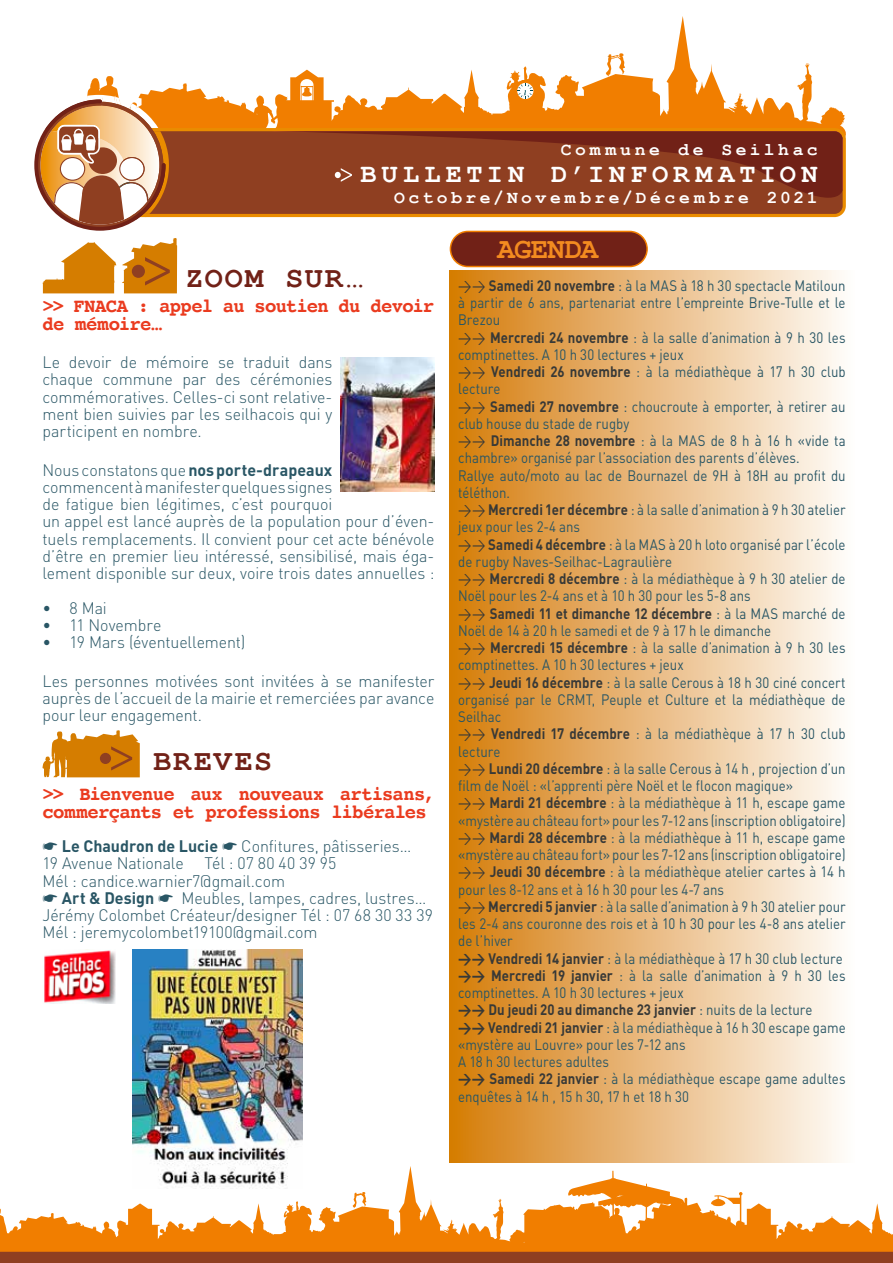
<style>
.page{position:relative;width:893px;height:1263px;background:#fff}
.page>*{position:absolute;margin:0;border:0;box-sizing:border-box;transform-origin:0 0}
.t1{font:700 30px "Courier New";letter-spacing:.065em;color:#712117}
.t2{font:700 30px "Courier New";letter-spacing:-.025em;color:#f38b20}
.t3{font:700 27px "Courier New";letter-spacing:.185em;color:#fff}
.t4{font:700 19.5px/18px "Courier";letter-spacing:-.04em;color:#ea3b1f}
.t5{font:700 18px "Courier New";letter-spacing:.195em;color:#fff}
.t6{font:300 16.5px/17.2px "DIN";letter-spacing:-.005em;color:#295665}
.t7{font:15px/17.2px "DIN";color:#295665;scale:.88 1}
.s1{font-weight:700}
.s2{color:#383937}
.s3{font-weight:700;color:#383937}
</style>
<div class="page">
<div style="left:0;top:1248px;width:893px;height:15px;background:#8f3f21"></div>
<svg style="left:0;top:1166px;width:893px;height:86px"></svg>
<svg style="left:87px;top:16px;width:758px;height:112px"></svg>
<svg style="left:518px;top:84px;width:14px;height:14px"></svg>
<svg style="left:606px;top:53px;width:19px;height:23px"></svg>
<svg style="left:175px;top:128px;width:671px;height:89px;background:#a14e1a"></svg>
<svg style="left:34px;top:95px;width:141px;height:136px"></svg>
<svg style="left:270px;top:131px;width:574px;height:67px;background:#87371e"></svg>
<img style="left:44px;top:950px;width:71px;height:53px">
<img style="left:133px;top:950px;width:170px;height:238px">
<div style="left:450px;top:270px;width:404px;height:892px;background:linear-gradient(to right,#d57c09,#fffcfb)"></div>
<div style="left:450px;top:231px;width:197px;height:35px;background:#712117;border-radius:18px"></div>
<div style="left:450px;top:231px;width:198px;height:36px;border:2px solid #f17e00;border-radius:18px"></div>
<svg style="left:43px;top:242px;width:73px;height:51px"></svg>
<svg style="left:122px;top:238px;width:55px;height:55px"></svg>
<img style="left:341px;top:358px;width:93px;height:134px">
<svg style="left:43px;top:730px;width:97px;height:47px"></svg>
<p class="t5" style="left:561px;top:138px;width:258px">Commune de Seilhac</p>
<p class="t5" style="left:394px;top:187px;width:425px">Octobre/Novembre/Décembre 2021</p>
<h2 class="t3" style="left:360px;top:157px;width:459px">BULLETIN D’INFORMATION</h2>
<h1 class="t1" style="left:186px;top:259px;width:180px">ZOOM SUR…</h1>
<h3 class="t4" style="left:43px;top:296px;width:393px">&gt;&gt; FNACA : appel au soutien du devoir de mémoire…</h3>
<p class="t6" style="left:43px;top:353px;width:291px;text-align:justify">Le devoir de mémoire se traduit dans chaque commune par des cérémonies commémoratives. Celles-ci sont relative&shy;ment bien suivies par les seilhacois qui y participent en nombre.</p>
<p class="t6" style="left:43px;top:461px;width:393px">Nous constatons que <span class="s1">nos porte-drapeaux<br></span>commencent à manifester quelques signes<br>de fatigue bien légitimes, c’est pourquoi<br>un appel est lancé auprès de la population pour d’éven&shy;tuels remplacements. Il convient pour cet acte bénévole d’être en premier lieu intéressé, sensibilisé, mais éga&shy;lement disponible sur deux, voire trois dates annuelles :</p>
<p class="t6" style="left:43px;top:599px;width:66px">• 8 Mai</p>
<p class="t6" style="left:43px;top:616px;width:120px">• 11 Novembre</p>
<p class="t6" style="left:43px;top:633px;width:204px">• 19 Mars (éventuellement)</p>
<p class="t6" style="left:43px;top:672px;width:393px;text-align:justify">Les personnes motivées sont invitées à se manifester auprès de l’accueil de la mairie et remerciées par avance pour leur engagement.</p>
<h1 class="t1" style="left:154px;top:742px;width:120px">BREVES</h1>
<h3 class="t4" style="left:43px;top:784px;width:393px">&gt;&gt; Bienvenue aux nouveaux artisans, commerçants et professions libérales</h3>
<p class="t6" style="left:43px;top:837px;width:371px">☛ <span class="s1">Le Chaudron de Lucie</span> ☛ Confitures, pâtisseries…<br>19 Avenue Nationale</p>
<p class="t6" style="left:43px;top:855px;width:392px;text-indent:162px">Tél : 07 80 40 39 95<br>Mél : candice.warnier7@gmail.com<br>☛ <span class="s1">Art &amp; Design</span> ☛ Meubles, lampes, cadres, lustres… Jérémy Colombet Créateur/designer Tél : 07 68 30 33 39<br>Mél : jeremycolombet19100@gmail.com</p>
<h1 class="t2" style="left:498px;top:231px;width:102px">AGENDA</h1>
<p class="t7" style="left:458px;top:277px;width:442px"><span class="s2">&gt;&gt;</span> <span class="s3">Samedi 20 novembre</span> : à la MAS à 18 h 30 spectacle Matiloun à partir de 6 ans, partenariat entre l’empreinte Brive-Tulle et le Brezou<br><span class="s2">&gt;&gt;</span> <span class="s3">Mercredi 24 novembre</span> : à la salle d’animation à 9 h 30 les comptinettes. A 10 h 30 lectures + jeux<br><span class="s2">&gt;&gt;</span> <span class="s3">Vendredi 26 novembre</span> : à la médiathèque à 17 h 30 club lecture<br><span class="s2">&gt;&gt;</span> <span class="s3">Samedi 27 novembre</span> : choucroute à emporter, à retirer au club house du stade de rugby<br><span class="s2">&gt;&gt;</span> <span class="s3">Dimanche 28 novembre</span> : à la MAS de 8 h à 16 h «vide ta chambre» organisé par l’association des parents d’élèves.<br>Rallye auto/moto au lac de Bournazel de 9H à 18H au profit du téléthon.<br><span class="s2">&gt;&gt;</span> <span class="s3">Mercredi 1er décembre</span> : à la salle d’animation à 9 h 30 atelier jeux pour les 2-4 ans<br><span class="s2">&gt;&gt;</span> <span class="s3">Samedi 4 décembre</span> : à la MAS à 20 h loto organisé par l’école de rugby Naves-Seilhac-Lagraulière<br><span class="s2">&gt;&gt;</span> <span class="s3">Mercredi 8 décembre</span> : à la médiathèque à 9 h 30 atelier de Noël pour les 2-4 ans et à 10 h 30 pour les 5-8 ans<br><span class="s2">&gt;&gt;</span> <span class="s3">Samedi 11 et dimanche 12 décembre</span> : à la MAS marché de Noël de 14 à 20 h le samedi et de 9 à 17 h le dimanche<br><span class="s2">&gt;&gt;</span> <span class="s3">Mercredi 15 décembre</span> : à la salle d’animation à 9 h 30 les comptinettes. A 10 h 30 lectures + jeux<br><span class="s2">&gt;&gt;</span> <span class="s3">Jeudi 16 décembre</span> : à la salle Cerous à 18 h 30 ciné concert organisé par le CRMT, Peuple et Culture et la médiathèque de Seilhac<br><span class="s2">&gt;&gt;</span> <span class="s3">Vendredi 17 décembre</span> : à la médiathèque à 17 h 30 club lecture<br><span class="s2">&gt;&gt;</span> <span class="s3">Lundi 20 décembre</span> : à la salle Cerous à 14 h , projection d’un film de Noël : «l’apprenti père Noël et le flocon magique»<br><span class="s2">&gt;&gt;</span> <span class="s3">Mardi 21 décembre</span> : à la médiathèque à 11 h, escape game «mystère au château fort» pour les 7-12 ans (inscription obligatoire) <span class="s2">&gt;&gt;</span> <span class="s3">Mardi 28 décembre</span> : à la médiathèque à 11 h, escape game «mystère au château fort» pour les 7-12 ans (inscription obligatoire) <span class="s2">&gt;&gt;</span> <span class="s3">Jeudi 30 décembre</span> : à la médiathèque atelier cartes à 14 h pour les 8-12 ans et à 16 h 30 pour les 4-7 ans<br><span class="s2">&gt;&gt;</span> <span class="s3">Mercredi 5 janvier</span> : à la salle d’animation à 9 h 30 atelier pour les 2-4 ans couronne des rois et à 10 h 30 pour les 4-8 ans atelier de l’hiver<br><span class="s3">&gt;&gt; Vendredi 14 janvier</span> : à la médiathèque à 17 h 30 club lecture <span class="s3">&gt;&gt; Mercredi 19 janvier</span> : à la salle d’animation à 9 h 30 les comptinettes. A 10 h 30 lectures + jeux<br><span class="s3">&gt;&gt; Du jeudi 20 au dimanche 23 janvier</span> : nuits de la lecture<br><span class="s3">&gt;&gt; Vendredi 21 janvier</span> : à la médiathèque à 16 h 30 escape game «mystère au Louvre» pour les 7-12 ans<br>A 18 h 30 lectures adultes<br><span class="s3">&gt;&gt; Samedi 22 janvier</span> : à la médiathèque escape game adultes enquêtes à 14 h , 15 h 30, 17 h et 18 h 30</p>
</div>
